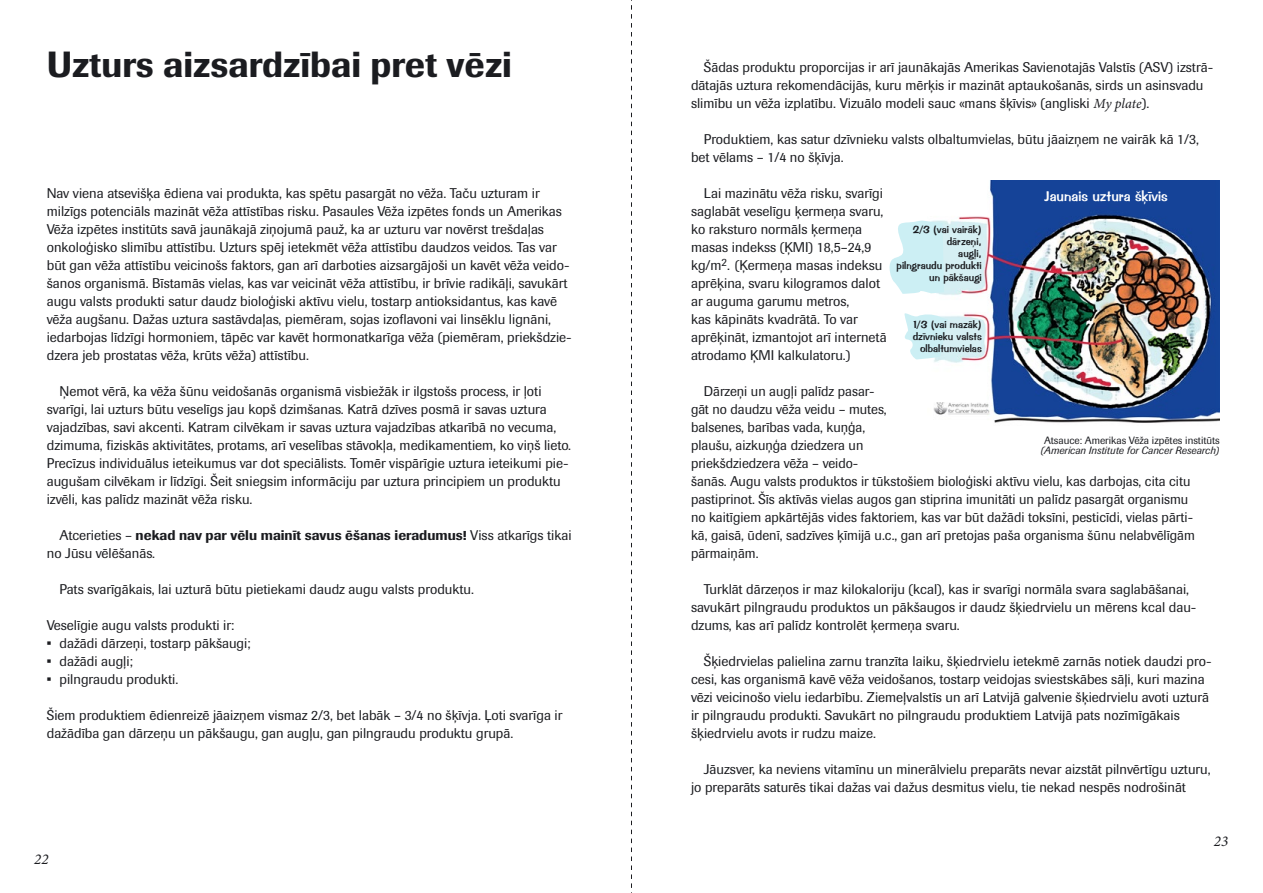
<style>
.page{position:relative;width:1263px;height:893px;background:#fff}
.page>*{position:absolute;margin:0;border:0;box-sizing:border-box;transform-origin:0 0}
.t1{font:500 36px "Imago";color:#1b1c20}
.t2{font:italic 15px "Minion Pro";color:#1b1c20}
.t3{font:14.4px "Impress TL Baltic";color:#fff}
.t4{font:13.95px/18px "Imago";color:#1b1c20}
.t5{font:10.5px/12px "Impress TL Baltic";color:#1b1c20;text-align:right}
.t6{font:10.5px "Imago";color:#1b1c20}
.t7{font:italic 10.5px "Imago";color:#1b1c20}
.s1{font-weight:500}
.s2{font-family:"Minion Pro";font-style:italic}
</style>
<div class="page">
<img style="left:933px;top:180px;width:287px;height:243px">
<svg style="left:889px;top:220px;width:55px;height:74px"></svg>
<svg style="left:904px;top:311px;width:44px;height:48px"></svg>
<svg style="left:631px;top:0;width:1px;height:893px"></svg>
<h1 class="t1" style="left:47px;top:41px;width:467px">Uzturs aizsardzībai pret vēzi</h1>
<p class="t4" style="left:47px;top:184px;width:526px">Nav viena atsevišķa ēdiena vai produkta, kas spētu pasargāt no vēža. Taču uzturam ir milzīgs potenciāls mazināt vēža attīstības risku. Pasaules Vēža izpētes fonds un Amerikas Vēža izpētes institūts savā jaunākajā ziņojumā pauž, ka ar uzturu var novērst trešdaļas onkoloģisko slimību attīstību. Uzturs spēj ietekmēt vēža attīstību daudzos veidos. Tas var būt gan vēža attīstību veicinošs faktors, gan arī darboties aizsargājoši un kavēt vēža veido&shy;šanos organismā. Bīstamās vielas, kas var veicināt vēža attīstību, ir brīvie radikāļi, savukārt augu valsts produkti satur daudz bioloģiski aktīvu vielu, tostarp antioksidantus, kas kavē vēža augšanu. Dažas uztura sastāvdaļas, piemēram, sojas izoflavoni vai linsēklu lignāni, iedarbojas līdzīgi hormoniem, tāpēc var kavēt hormonatkarīga vēža (piemēram, priekšdzie&shy;dzera jeb prostatas vēža, krūts vēža) attīstību.</p>
<p class="t4" style="left:47px;top:382px;width:526px;text-indent:13px">Ņemot vērā, ka vēža šūnu veidošanās organismā visbiežāk ir ilgstošs process, ir ļoti svarīgi, lai uzturs būtu veselīgs jau kopš dzimšanas. Katrā dzīves posmā ir savas uztura vajadzības, savi akcenti. Katram cilvēkam ir savas uztura vajadzības atkarībā no vecuma, dzimuma, fiziskās aktivitātes, protams, arī veselības stāvokļa, medikamentiem, ko viņš lieto.<br>Precīzus individuālus ieteikumus var dot speciālists. Tomēr vispārīgie uztura ieteikumi pie&shy;augušam cilvēkam ir līdzīgi. Šeit sniegsim informāciju par uztura principiem un produktu izvēli, kas palīdz mazināt vēža risku.</p>
<p class="t4" style="left:47px;top:526px;width:526px;text-indent:13px">Atcerieties – <span class="s1">nekad nav par vēlu mainīt savus ēšanas ieradumus!</span> Viss atkarīgs tikai no Jūsu vēlēšanās.</p>
<p class="t4" style="left:60px;top:580px;width:416px">Pats svarīgākais, lai uzturā būtu pietiekami daudz augu valsts produktu.</p>
<p class="t4" style="left:47px;top:616px;width:189px">Veselīgie augu valsts produkti ir:</p>
<p class="t4" style="left:47px;top:634px;width:205px"><span class="s1">•</span> dažādi dārzeņi, tostarp pākšaugi;</p>
<p class="t4" style="left:47px;top:652px;width:88px"><span class="s1">•</span> dažādi augļi;</p>
<p class="t4" style="left:47px;top:670px;width:133px"><span class="s1">•</span> pilngraudu produkti.</p>
<p class="t4" style="left:47px;top:706px;width:517px">Šiem produktiem ēdienreizē jāaizņem vismaz 2/3, bet labāk – 3/4 no šķīvja. Ļoti svarīga ir dažādība gan dārzeņu un pākšaugu, gan augļu, gan pilngraudu produktu grupā.</p>
<p class="t2" style="left:34px;top:849px;width:16px">22</p>
<p class="t4" style="left:691px;top:58px;width:524px;text-indent:13px">Šādas produktu proporcijas ir arī jaunākajās Amerikas Savienotajās Valstīs (ASV) izstrā&shy;dātajās uztura rekomendācijās, kuru mērķis ir mazināt aptaukošanās, sirds un asinsvadu slimību un vēža izplatību. Vizuālo modeli sauc «mans šķīvis» (angliski <span class="s2">My plate</span>).</p>
<p class="t4" style="left:691px;top:130px;width:509px;text-indent:13px">Produktiem, kas satur dzīvnieku valsts olbaltumvielas, būtu jāaizņem ne vairāk kā 1/3, bet vēlams – 1/4 no šķīvja.</p>
<p class="t4" style="left:691px;top:184px;width:197px;text-indent:13px">Lai mazinātu vēža risku, svarīgi saglabāt veselīgu ķermeņa svaru, ko raksturo normāls ķermeņa masas indekss (ĶMI) 18,5–24,9 kg/m<sup>2</sup>. (Ķermeņa masas indeksu aprēķina, svaru kilogramos dalot ar auguma garumu metros,<br>kas kāpināts kvadrātā. To var aprēķināt, izmantojot arī internetā atrodamo ĶMI kalkulatoru.)</p>
<p class="t4" style="left:691px;top:382px;width:505px;text-indent:13px">Dārzeņi un augļi palīdz pasar-<br>gāt no daudzu vēža veidu – mutes,<br>balsenes, barības vada, kuņģa,<br>plaušu, aizkuņģa dziedzera un<br>priekšdziedzera vēža – veido-<br>šanās. Augu valsts produktos ir tūkstošiem bioloģiski aktīvu vielu, kas darbojas, cita citu pastiprinot. Šīs aktīvās vielas augos gan stiprina imunitāti un palīdz pasargāt organismu no kaitīgiem apkārtējās vides faktoriem, kas var būt dažādi toksīni, pesticīdi, vielas pārti&shy;kā, gaisā, ūdenī, sadzīves ķīmijā u.c., gan arī pretojas paša organisma šūnu nelabvēlīgām pārmaiņām.</p>
<p class="t4" style="left:691px;top:580px;width:507px;text-indent:13px">Turklāt dārzeņos ir maz kilokaloriju (kcal), kas ir svarīgi normāla svara saglabāšanai, savukārt pilngraudu produktos un pākšaugos ir daudz šķiedrvielu un mērens kcal dau&shy;dzums, kas arī palīdz kontrolēt ķermeņa svaru.</p>
<p class="t4" style="left:691px;top:652px;width:522px;text-indent:13px">Šķiedrvielas palielina zarnu tranzīta laiku, šķiedrvielu ietekmē zarnās notiek daudzi pro&shy;cesi, kas organismā kavē vēža veidošanos, tostarp veidojas sviestskābes sāļi, kuri mazina vēzi veicinošo vielu iedarbību. Ziemeļvalstīs un arī Latvijā galvenie šķiedrvielu avoti uzturā ir pilngraudu produkti. Savukārt no pilngraudu produktiem Latvijā pats nozīmīgākais šķiedrvielu avots ir rudzu maize.</p>
<p class="t4" style="left:691px;top:760px;width:521px;text-indent:13px">Jāuzsver, ka neviens vitamīnu un minerālvielu preparāts nevar aizstāt pilnvērtīgu uzturu, jo preparāts saturēs tikai dažas vai dažus desmitus vielu, tie nekad nespēs nodrošināt</p>
<p class="t3" style="left:1044px;top:188px;width:125px">Jaunais uztura šķīvis</p>
<p class="t5" style="left:896px;top:224px;width:87px">2/3 (vai vairāk) dārzeņi,<br>augļi,<br>pilngraudu produkti un pākšaugi</p>
<p class="t5" style="left:913px;top:319px;width:70px">1/3 (vai mazāk) dzīvnieku valsts olbaltumvielas</p>
<p class="t6" style="left:1044px;top:433px;width:177px">Atsauce: Amerikas Vēža izpētes institūts</p>
<p class="t7" style="left:1040px;top:444px;width:181px">(American Institute for Cancer Research)</p>
<p class="t2" style="left:1214px;top:831px;width:16px">23</p>
</div>
